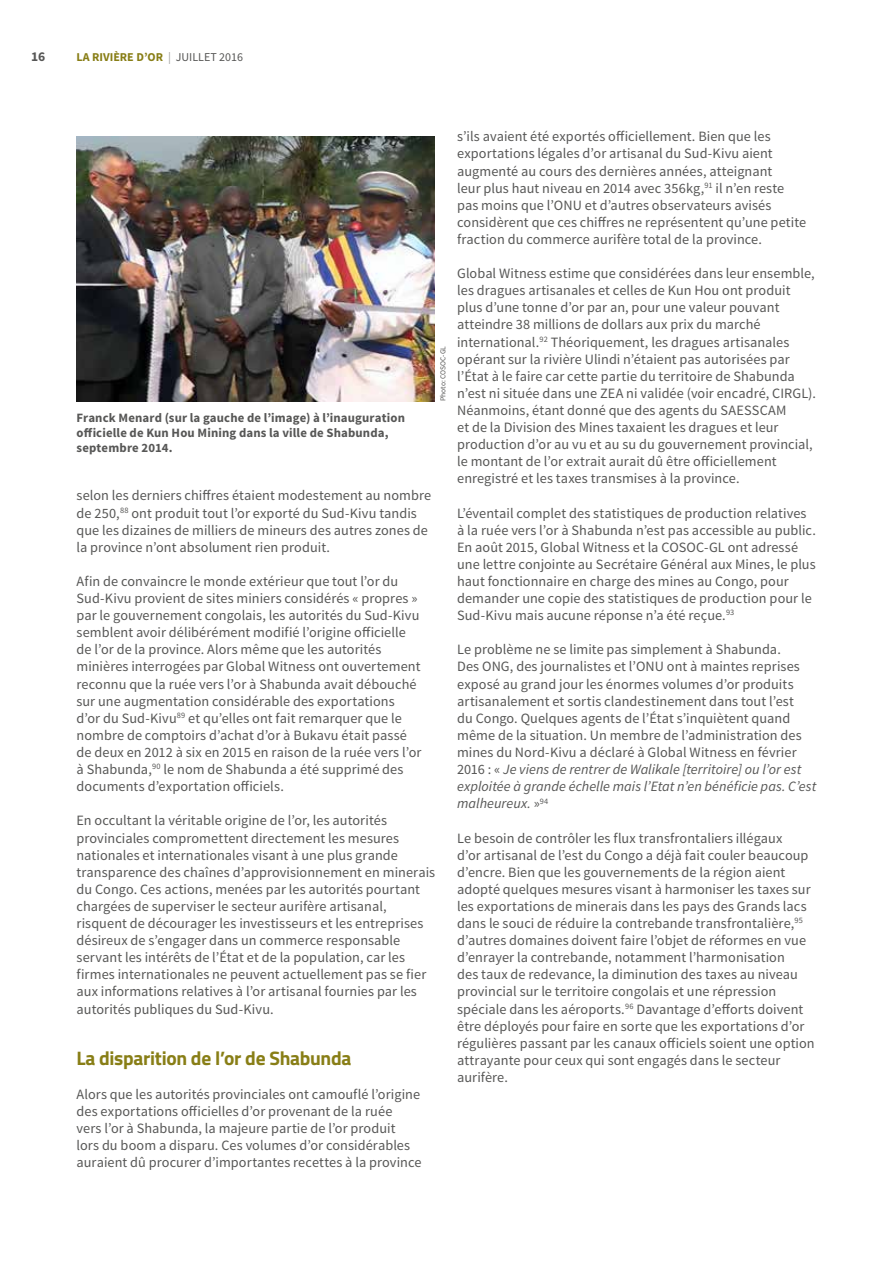
<style>
.page{position:relative;width:893px;height:1263px;background:#fff}
.page>*{position:absolute;margin:0;border:0;box-sizing:border-box;transform-origin:0 0}
.t1{font:700 19.5px "Titillium";letter-spacing:-.015em;color:#887e16}
.t2{font:14.25px/17.1px "Source Sans Pro";letter-spacing:.005em;color:#575756}
.t3{font:700 13.5px "Source Sans Pro";color:#575756}
.t4{font:700 12.75px/15.3px "Source Sans Pro";letter-spacing:.01em;color:#575756}
.t5{font:700 12px "Source Sans Pro";color:#887e16}
.t6{font:7.5px "Source Sans Pro";color:#575756}
.s1{font-weight:400;color:#9d9d9c}
.s2{font-weight:400;color:#575756}
.s3{font-style:italic}
</style>
<div class="page">
<img style="left:77px;top:136px;width:358px;height:265px">
<p class="t3" style="left:31px;top:48px;width:16px">16</p>
<p class="t5" style="left:77px;top:49px;width:168px">LA RIVIÈRE D’OR <span class="s1">|</span> <span class="s2">JUILLET 2016</span></p>
<p class="t4" style="left:77px;top:410px;width:330px">Franck Menard (sur la gauche de l’image) à l’inauguration officielle de Kun Hou Mining dans la ville de Shabunda, septembre 2014.</p>
<p class="t6" style="left:438px;top:401px;width:57px;rotate:-90deg">Photo: COSOC-GL</p>
<p class="t2" style="left:77px;top:487px;width:356px">selon les derniers chiffres étaient modestement au nombre de 250,<sup>88</sup> ont produit tout l’or exporté du Sud-Kivu tandis que les dizaines de milliers de mineurs des autres zones de la province n’ont absolument rien produit.</p>
<p class="t2" style="left:77px;top:573px;width:346px">Afin de convaincre le monde extérieur que tout l’or du Sud-Kivu provient de sites miniers considérés « propres » par le gouvernement congolais, les autorités du Sud-Kivu semblent avoir délibérément modifié l’origine officielle de l’or de la province. Alors même que les autorités minières interrogées par Global Witness ont ouvertement reconnu que la ruée vers l’or à Shabunda avait débouché sur une augmentation considérable des exportations d’or du Sud-Kivu<sup>89</sup> et qu’elles ont fait remarquer que le nombre de comptoirs d’achat d’or à Bukavu était passé de deux en 2012 à six en 2015 en raison de la ruée vers l’or à Shabunda,<sup>90</sup> le nom de Shabunda a été supprimé des documents d’exportation officiels.</p>
<p class="t2" style="left:77px;top:812px;width:360px">En occultant la véritable origine de l’or, les autorités provinciales compromettent directement les mesures nationales et internationales visant à une plus grande transparence des chaînes d’approvisionnement en minerais du Congo. Ces actions, menées par les autorités pourtant chargées de superviser le secteur aurifère artisanal, risquent de décourager les investisseurs et les entreprises désireux de s’engager dans un commerce responsable servant les intérêts de l’État et de la population, car les firmes internationales ne peuvent actuellement pas se fier aux informations relatives à l’or artisanal fournies par les autorités publiques du Sud-Kivu.</p>
<h1 class="t1" style="left:77px;top:1043px;width:276px">La disparition de l’or de Shabunda</h1>
<p class="t2" style="left:77px;top:1086px;width:347px">Alors que les autorités provinciales ont camouflé l’origine des exportations officielles d’or provenant de la ruée<br>vers l’or à Shabunda, la majeure partie de l’or produit lors du boom a disparu. Ces volumes d’or considérables auraient dû procurer d’importantes recettes à la province</p>
<p class="t2" style="left:457px;top:128px;width:351px">s’ils avaient été exportés officiellement. Bien que les exportations légales d’or artisanal du Sud-Kivu aient augmenté au cours des dernières années, atteignant<br>leur plus haut niveau en 2014 avec 356kg,<sup>91</sup> il n’en reste pas moins que l’ONU et d’autres observateurs avisés considèrent que ces chiffres ne représentent qu’une petite fraction du commerce aurifère total de la province.</p>
<p class="t2" style="left:457px;top:265px;width:360px">Global Witness estime que considérées dans leur ensemble, les dragues artisanales et celles de Kun Hou ont produit plus d’une tonne d’or par an, pour une valeur pouvant atteindre 38 millions de dollars aux prix du marché international.<sup>92</sup> Théoriquement, les dragues artisanales opérant sur la rivière Ulindi n’étaient pas autorisées par l’État à le faire car cette partie du territoire de Shabunda n’est ni située dans une ZEA ni validée (voir encadré, CIRGL).<br>Néanmoins, étant donné que des agents du SAESSCAM<br>et de la Division des Mines taxaient les dragues et leur production d’or au vu et au su du gouvernement provincial, le montant de l’or extrait aurait dû être officiellement enregistré et les taxes transmises à la province.</p>
<p class="t2" style="left:457px;top:504px;width:360px">L’éventail complet des statistiques de production relatives à la ruée vers l’or à Shabunda n’est pas accessible au public.<br>En août 2015, Global Witness et la COSOC-GL ont adressé une lettre conjointe au Secrétaire Général aux Mines, le plus haut fonctionnaire en charge des mines au Congo, pour demander une copie des statistiques de production pour le Sud-Kivu mais aucune réponse n’a été reçue.<sup>93</sup></p>
<p class="t2" style="left:457px;top:641px;width:361px">Le problème ne se limite pas simplement à Shabunda.<br>Des ONG, des journalistes et l’ONU ont à maintes reprises exposé au grand jour les énormes volumes d’or produits artisanalement et sortis clandestinement dans tout l’est<br>du Congo. Quelques agents de l’État s’inquiètent quand même de la situation. Un membre de l’administration des mines du Nord-Kivu a déclaré à Global Witness en février 2016 : « <span class="s3">Je viens de rentrer de Walikale [territoire] ou l’or est exploitée à grande échelle mais l’Etat n’en bénéficie pas. C’est malheureux.</span> »<sup>94</sup></p>
<p class="t2" style="left:457px;top:829px;width:359px">Le besoin de contrôler les flux transfrontaliers illégaux<br>d’or artisanal de l’est du Congo a déjà fait couler beaucoup d’encre. Bien que les gouvernements de la région aient adopté quelques mesures visant à harmoniser les taxes sur les exportations de minerais dans les pays des Grands lacs dans le souci de réduire la contrebande transfrontalière,<sup>95 </sup>d’autres domaines doivent faire l’objet de réformes en vue d’enrayer la contrebande, notamment l’harmonisation<br>des taux de redevance, la diminution des taxes au niveau provincial sur le territoire congolais et une répression spéciale dans les aéroports.<sup>96</sup> Davantage d’efforts doivent être déployés pour faire en sorte que les exportations d’or régulières passant par les canaux officiels soient une option attrayante pour ceux qui sont engagés dans le secteur aurifère.</p>
</div>
